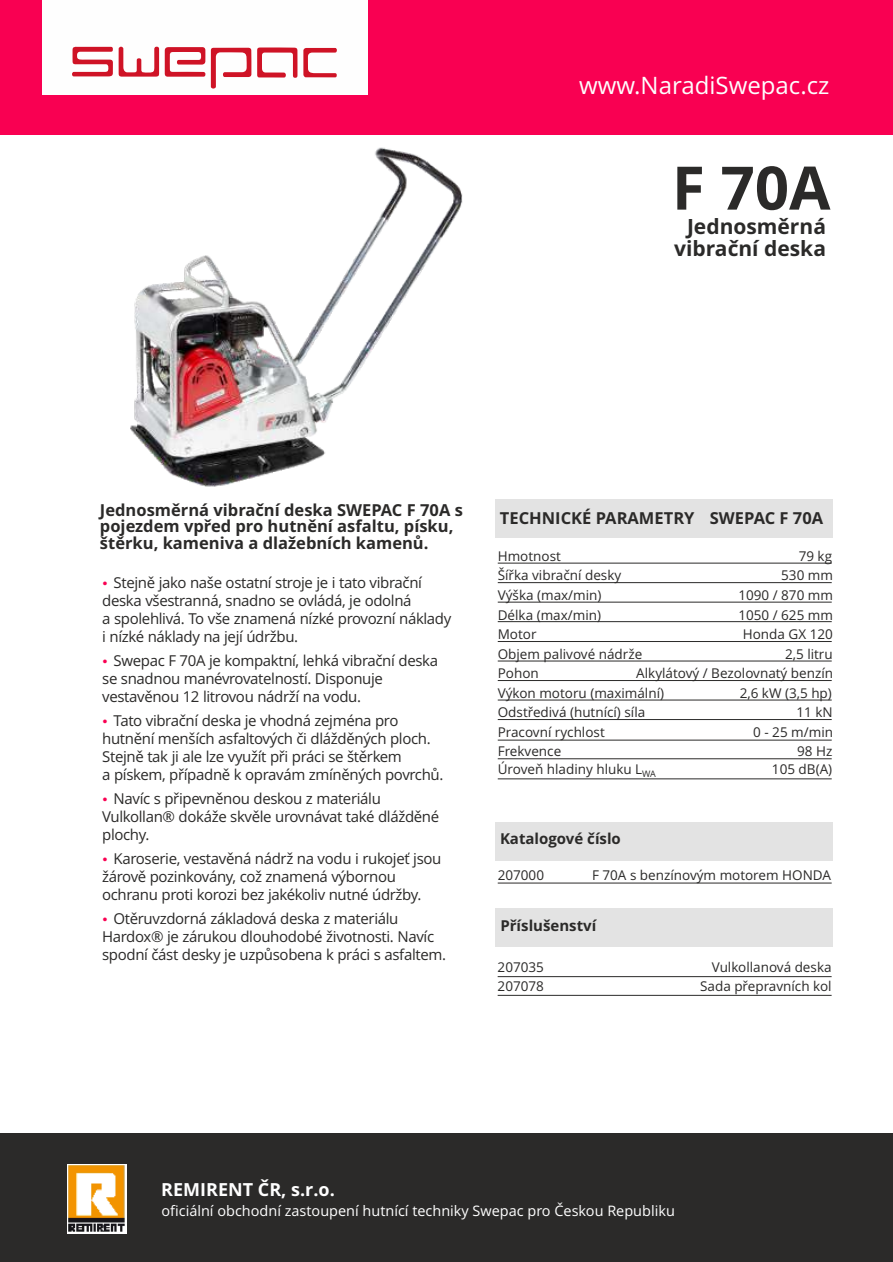
<style>
.page{position:relative;width:893px;height:1262px;background:#fff}
.page>*{position:absolute;margin:0;border:0;box-sizing:border-box;transform-origin:0 0}
.t1{font:700 60px "Open Sans";color:#2b2a29}
.t2{font:24px "Open Sans";color:#fefefe}
.t3{font:700 21px/22.5px "Open Sans";color:#2b2a29;text-align:right}
.t4{font:700 18px "Open Sans";color:#fefefe}
.t5{font:700 16.5px/16.5px "Open Sans";color:#2b2a29}
.t6{font:15px/18px "Open Sans";letter-spacing:-.025em;color:#2b2a29}
.t7{font:700 15px "Open Sans";color:#2b2a29}
.t8{font:14.4px "Open Sans";color:#fefefe}
.t9{font:13.5px/19.5px "Open Sans";color:#2b2a29}
</style>
<div class="page">
<div style="left:0;top:1132px;width:893px;height:130px;background:#2b2a29"></div>
<div style="left:0;top:0;width:892px;height:135px;background:#f90052"></div>
<div style="left:495px;top:908px;width:337px;height:38px;background:#e3e3e3"></div>
<div style="left:495px;top:822px;width:337px;height:38px;background:#e3e3e3"></div>
<div style="left:495px;top:499px;width:337px;height:38px;background:#e3e3e3"></div>
<hr style="left:497px;top:563px;width:334px;height:1px;background:#2b2a29">
<hr style="left:497px;top:582px;width:334px;height:1px;background:#2b2a29">
<hr style="left:497px;top:602px;width:334px;height:1px;background:#2b2a29">
<hr style="left:497px;top:621px;width:334px;height:1px;background:#2b2a29">
<hr style="left:497px;top:641px;width:334px;height:1px;background:#2b2a29">
<hr style="left:497px;top:660px;width:334px;height:1px;background:#2b2a29">
<hr style="left:497px;top:680px;width:334px;height:1px;background:#2b2a29">
<hr style="left:497px;top:699px;width:334px;height:1px;background:#2b2a29">
<hr style="left:497px;top:719px;width:334px;height:1px;background:#2b2a29">
<hr style="left:497px;top:739px;width:334px;height:1px;background:#2b2a29">
<hr style="left:497px;top:758px;width:334px;height:1px;background:#2b2a29">
<hr style="left:497px;top:778px;width:334px;height:1px;background:#2b2a29">
<hr style="left:497px;top:882px;width:334px;height:1px;background:#2b2a29">
<hr style="left:497px;top:976px;width:334px;height:1px;background:#2b2a29">
<hr style="left:497px;top:995px;width:334px;height:1px;background:#2b2a29">
<div style="left:42px;top:0;width:325px;height:95px;background:#fefefe"></div>
<svg style="left:72px;top:46px;width:41px;height:30px"></svg>
<svg style="left:165px;top:47px;width:40px;height:30px"></svg>
<svg style="left:119px;top:47px;width:40px;height:30px"></svg>
<svg style="left:257px;top:47px;width:40px;height:31px"></svg>
<svg style="left:211px;top:48px;width:40px;height:41px"></svg>
<svg style="left:303px;top:48px;width:34px;height:29px"></svg>
<img style="left:67px;top:1164px;width:59px;height:69px">
<img style="left:130px;top:147px;width:333px;height:340px">
<h2 class="t2" style="left:579px;top:76px;width:252px">www.NaradiSwepac.cz</h2>
<h1 class="t1" style="left:672px;top:164px;width:160px">F 70A</h1>
<h3 class="t3" style="left:674px;top:217px;width:153px">Jednosměrná vibrační deska</h3>
<p class="t5" style="left:100px;top:503px;width:364px">Jednosměrná vibrační deska SWEPAC F 70A s pojezdem vpřed pro hutnění asfaltu, písku, štěrku, kameniva a dlažebních kamenů.</p>
<p class="t6" style="left:102px;top:575px;width:350px;text-indent:11px">Stejně jako naše ostatní stroje je i tato vibrační deska všestranná, snadno se ovládá, je odolná<br>a spolehlivá. To vše znamená nízké provozní náklady i nízké náklady na její údržbu.</p>
<p class="t6" style="left:102px;top:653px;width:337px;text-indent:11px">Swepac F 70A je kompaktní, lehká vibrační deska se snadnou manévrovatelností. Disponuje vestavěnou 12 litrovou nádrží na vodu.</p>
<p class="t6" style="left:102px;top:713px;width:343px;text-indent:11px">Tato vibrační deska je vhodná zejména pro hutnění menších asfaltových či dlážděných ploch.<br>Stejně tak ji ale lze využít při práci se štěrkem<br>a pískem, případně k opravám zmíněných povrchů.</p>
<p class="t6" style="left:102px;top:791px;width:338px;text-indent:11px">Navíc s připevněnou deskou z materiálu<br>Vulkollan® dokáže skvěle urovnávat také dlážděné plochy.</p>
<p class="t6" style="left:102px;top:851px;width:341px;text-indent:11px">Karoserie, vestavěná nádrž na vodu i rukojeť jsou žárově pozinkovány, což znamená výbornou ochranu proti korozi bez jakékoliv nutné údržby.</p>
<p class="t6" style="left:102px;top:911px;width:345px;text-indent:11px">Otěruvzdorná základová deska z materiálu<br>Hardox® je zárukou dlouhodobé životnosti. Navíc spodní část desky je uzpůsobena k práci s asfaltem.</p>
<p class="t5" style="left:500px;top:511px;width:325px">TECHNICKÉ PARAMETRY SWEPAC F 70A</p>
<p class="t9" style="left:636px;top:547px;width:198px;text-align:right">79 kg<br>530 mm<br>1090 / 870 mm<br>1050 / 625 mm<br>Honda GX 120<br>2,5 litru<br>Alkylátový / Bezolovnatý benzín<br>2,6 kW (3,5 hp)<br>11 kN<br>0 - 25 m/min<br>98 Hz</p>
<p class="t9" style="left:772px;top:760px;width:62px">105 dB(A)</p>
<p class="t9" style="left:497px;top:547px;width:168px">Hmotnost<br>Šířka vibrační desky<br>Výška (max/min)<br>Délka (max/min)<br>Motor<br>Objem palivové nádrže<br>Pohon<br>Výkon motoru (maximální)<br>Odstředivá (hutnící) síla<br>Pracovní rychlost<br>Frekvence</p>
<p class="t9" style="left:497px;top:760px;width:160px">Úroveň hladiny hluku L<sub>WA</sub></p>
<p class="t7" style="left:500px;top:833px;width:122px">Katalogové číslo</p>
<p class="t9" style="left:497px;top:867px;width:48px">207000</p>
<p class="t9" style="left:592px;top:867px;width:240px">F 70A s benzínovým motorem HONDA</p>
<p class="t7" style="left:500px;top:920px;width:97px">Příslušenství</p>
<p class="t9" style="left:497px;top:959px;width:48px;line-height:18.8px">207035<br>207078</p>
<p class="t9" style="left:700px;top:959px;width:133px;line-height:18.8px;text-align:right">Vulkollanová deska<br>Sada přepravních kol</p>
<p class="t4" style="left:161px;top:1182px;width:175px">REMIRENT ČR, s.r.o.</p>
<p class="t8" style="left:161px;top:1205px;width:515px">oficiální obchodní zastoupení hutnící techniky Swepac pro Českou Republiku</p>
</div>
